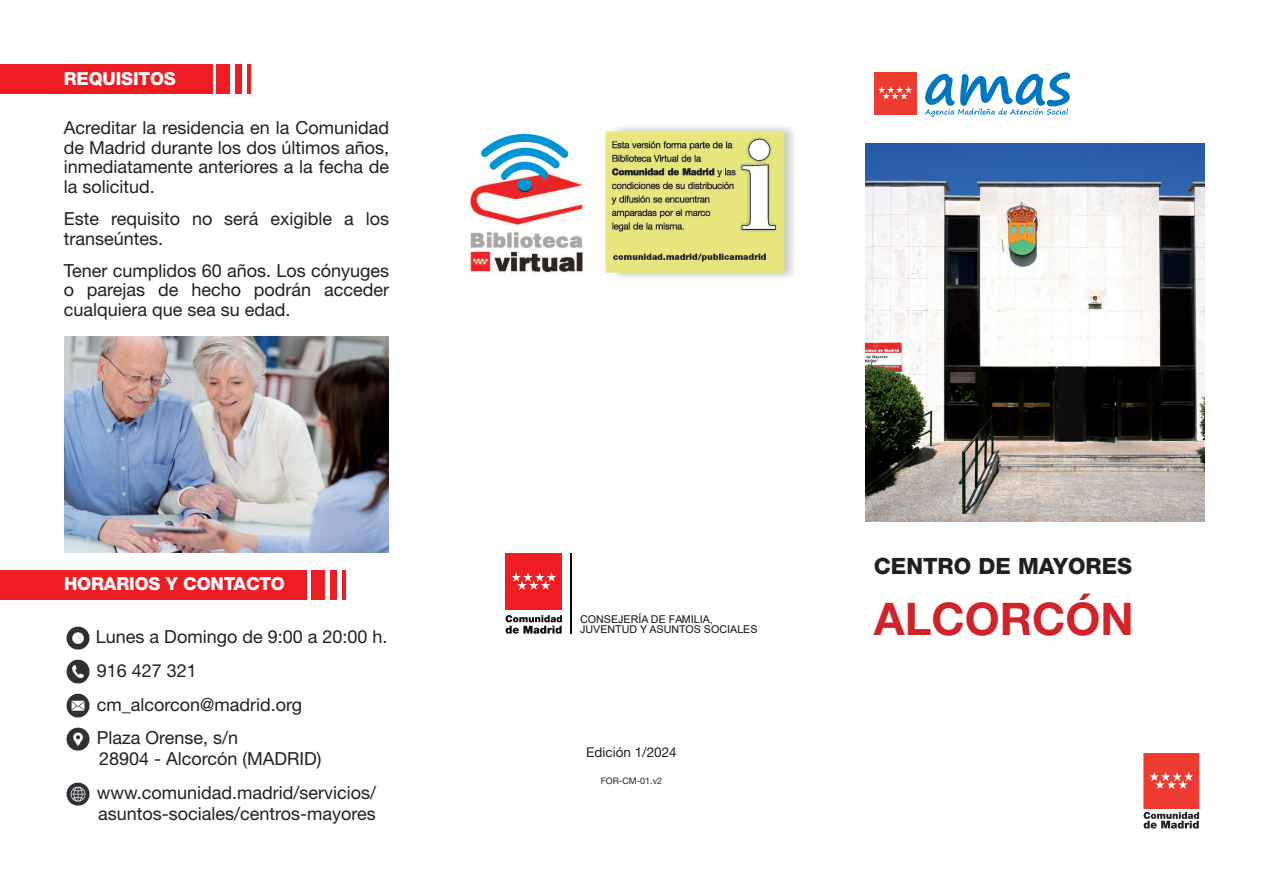
<style>
.page{position:relative;width:1263px;height:893px;background:#fff}
.page>*{position:absolute;margin:0;border:0;box-sizing:border-box;transform-origin:0 0}
.t1{font:700 45px "Helvetica Neue LT Std";color:#d1232a}
.t2{font:800 22.5px "Helvetica Neue LT Std";color:#231f20}
.t3{font:18px/19.5px "Helvetica Neue LT Std";color:#231f20}
.t4{font:800 18px "Helvetica Neue LT Std";letter-spacing:-.01em;color:#fff}
.t5{font:13.5px "Helvetica Neue LT Std";color:#231f20}
.t6{font:10.65px/10.8px "Arial";color:#0f1313}
.t7{font:9px "Helvetica Neue LT Std";color:#231f20}
</style>
<div class="page">
<div style="left:0;top:64px;width:213px;height:30px;background:#ee1d23"></div>
<div style="left:216px;top:64px;width:14px;height:30px;background:#ee1d23"></div>
<div style="left:235px;top:64px;width:7px;height:30px;background:#ee1d23"></div>
<hr style="left:247px;top:64px;width:4px;height:30px;background:#ee1d23">
<img style="left:865px;top:144px;width:339px;height:377px">
<div style="left:1142px;top:752px;width:58px;height:76px;background:linear-gradient(to right,#fff,#fff)"></div>
<div style="left:1144px;top:753px;width:55px;height:55px;background:#ee3b32"></div>
<div style="left:1144px;top:753px;width:55px;height:56px;border:1px solid #ee3b32"></div>
<svg style="left:1149px;top:772px;width:44px;height:17px"></svg>
<svg style="left:1143px;top:812px;width:56px;height:16px"></svg>
<img style="left:64px;top:337px;width:325px;height:216px">
<div style="left:874px;top:72px;width:42px;height:43px;background:#ee3b32"></div>
<svg style="left:878px;top:86px;width:34px;height:13px"></svg>
<svg style="left:925px;top:72px;width:145px;height:45px"></svg>
<img style="left:66px;top:626px;width:24px;height:24px">
<img style="left:66px;top:659px;width:24px;height:25px">
<img style="left:66px;top:693px;width:24px;height:25px">
<img style="left:66px;top:727px;width:24px;height:24px">
<img style="left:66px;top:782px;width:24px;height:24px">
<div style="left:0;top:570px;width:306px;height:30px;background:#ee1d23"></div>
<div style="left:311px;top:570px;width:13px;height:30px;background:#ee1d23"></div>
<div style="left:330px;top:570px;width:7px;height:30px;background:#ee1d23"></div>
<hr style="left:342px;top:570px;width:3px;height:30px;background:#ee1d23">
<div style="left:506px;top:553px;width:56px;height:57px;background:#ee1d23"></div>
<svg style="left:511px;top:572px;width:45px;height:18px"></svg>
<svg style="left:506px;top:615px;width:56px;height:19px"></svg>
<hr style="left:570px;top:553px;width:1px;height:80px;background:#080b0b">
<img style="left:469px;top:126px;width:325px;height:152px">
<p class="t4" style="left:64px;top:68px;width:114px">REQUISITOS</p>
<p class="t3" style="left:64px;top:118px;width:327px;text-align:justify">Acreditar la residencia en la Comunidad de Madrid durante los dos últimos años, inmediatamente anteriores a la fecha de la solicitud.</p>
<p class="t3" style="left:64px;top:209px;width:327px">Este requisito no será exigible a los transeúntes.</p>
<p class="t3" style="left:64px;top:260px;width:327px;text-align:justify">Tener cumplidos 60 años. Los cónyuges o parejas de hecho podrán acceder cualquiera que sea su edad.</p>
<p class="t4" style="left:64px;top:573px;width:222px">HORARIOS Y CONTACTO</p>
<p class="t3" style="left:96px;top:620px;width:293px;line-height:33.8px">Lunes a Domingo de 9:00 a 20:00 h.<br>916 427 321 cm_alcorcon@madrid.org<br>Plaza Orense, s/n</p>
<p class="t3" style="left:97px;top:742px;width:281px;line-height:33.8px">28904 - Alcorcón (MADRID) www.comunidad.madrid/servicios/</p>
<p class="t3" style="left:98px;top:804px;width:279px">asuntos-sociales/centros-mayores</p>
<p class="t6" style="left:580px;top:613px;width:179px">CONSEJERÍA DE FAMILIA,<br>JUVENTUD Y ASUNTOS SOCIALES</p>
<p class="t5" style="left:586px;top:744px;width:92px">Edición 1/2024</p>
<p class="t7" style="left:601px;top:776px;width:63px">FOR-CM-01.v2</p>
<p class="t2" style="left:874px;top:552px;width:260px">CENTRO DE MAYORES</p>
<h1 class="t1" style="left:874px;top:591px;width:262px">ALCORCÓN</h1>
</div>
